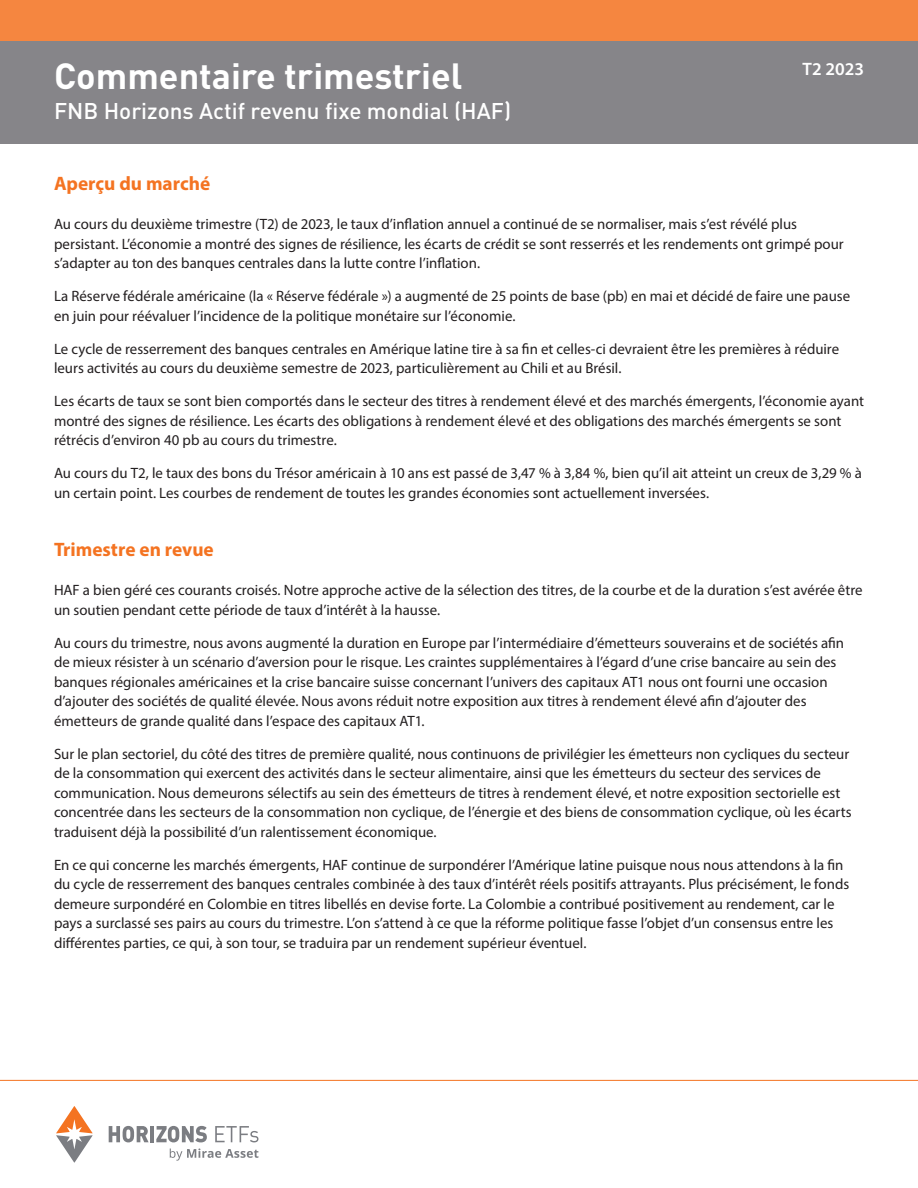
<style>
.page{position:relative;width:918px;height:1188px;background:#fff}
.page>*{position:absolute;margin:0;border:0;box-sizing:border-box;transform-origin:0 0}
.t1{font:700 36px "DIN Pro";color:#fff}
.t2{font:500 22.5px "DIN Pro";color:#fff}
.Paragraph{font:700 19.5px "Myriad Pro";color:#f47321}
.t3{font:600 18px "Myriad Pro";color:#fff}
.Paragraph-2{font:15px/19.5px "Myriad Pro";color:#231f20}
</style>
<div class="page">
<svg style="left:170px;top:1149px;width:88px;height:12px"></svg>
<svg style="left:56px;top:1106px;width:37px;height:57px"></svg>
<svg style="left:109px;top:1126px;width:40px;height:16px"></svg>
<hr style="left:150px;top:1126px;width:4px;height:16px;background:#7b7d82">
<svg style="left:156px;top:1126px;width:51px;height:16px"></svg>
<svg style="left:215px;top:1126px;width:43px;height:16px"></svg>
<hr style="left:0;top:1080px;width:918px;height:1px;background:#f47321">
<div style="left:0;top:41px;width:918px;height:103px;background:#868589"></div>
<div style="left:0;top:0;width:918px;height:41px;background:#f58640"></div>
<p class="t1" style="left:54px;top:46px;width:410px">Commentaire trimestriel</p>
<p class="t2" style="left:54px;top:93px;width:459px">FNB Horizons Actif revenu fixe mondial (HAF)</p>
<p class="t3" style="left:803px;top:58px;width:63px">T2 2023</p>
<p class="Paragraph" style="left:54px;top:171px;width:158px">Aperçu du marché</p>
<p class="Paragraph-2" style="left:54px;top:214px;width:791px">Au cours du deuxième trimestre (T2) de 2023, le taux d’inflation annuel a continué de se normaliser, mais s’est révélé plus persistant. L’économie a montré des signes de résilience, les écarts de crédit se sont resserrés et les rendements ont grimpé pour s’adapter au ton des banques centrales dans la lutte contre l’inflation.</p>
<p class="Paragraph-2" style="left:54px;top:286px;width:798px">La Réserve fédérale américaine (la « Réserve fédérale ») a augmenté de 25 points de base (pb) en mai et décidé de faire une pause en juin pour réévaluer l’incidence de la politique monétaire sur l’économie.</p>
<p class="Paragraph-2" style="left:54px;top:339px;width:787px">Le cycle de resserrement des banques centrales en Amérique latine tire à sa fin et celles-ci devraient être les premières à réduire leurs activités au cours du deuxième semestre de 2023, particulièrement au Chili et au Brésil.</p>
<p class="Paragraph-2" style="left:54px;top:391px;width:812px">Les écarts de taux se sont bien comportés dans le secteur des titres à rendement élevé et des marchés émergents, l’économie ayant montré des signes de résilience. Les écarts des obligations à rendement élevé et des obligations des marchés émergents se sont rétrécis d’environ 40 pb au cours du trimestre.</p>
<p class="Paragraph-2" style="left:54px;top:463px;width:810px">Au cours du T2, le taux des bons du Trésor américain à 10 ans est passé de 3,47 % à 3,84 %, bien qu’il ait atteint un creux de 3,29 % à un certain point. Les courbes de rendement de toutes les grandes économies sont actuellement inversées.</p>
<p class="Paragraph" style="left:54px;top:537px;width:161px">Trimestre en revue</p>
<p class="Paragraph-2" style="left:54px;top:580px;width:810px">HAF a bien géré ces courants croisés. Notre approche active de la sélection des titres, de la courbe et de la duration s’est avérée être un soutien pendant cette période de taux d’intérêt à la hausse.</p>
<p class="Paragraph-2" style="left:54px;top:633px;width:792px">Au cours du trimestre, nous avons augmenté la duration en Europe par l’intermédiaire d’émetteurs souverains et de sociétés afin de mieux résister à un scénario d’aversion pour le risque. Les craintes supplémentaires à l’égard d’une crise bancaire au sein des banques régionales américaines et la crise bancaire suisse concernant l’univers des capitaux AT1 nous ont fourni une occasion d’ajouter des sociétés de qualité élevée. Nous avons réduit notre exposition aux titres à rendement élevé afin d’ajouter des émetteurs de grande qualité dans l’espace des capitaux AT1.</p>
<p class="Paragraph-2" style="left:54px;top:744px;width:799px">Sur le plan sectoriel, du côté des titres de première qualité, nous continuons de privilégier les émetteurs non cycliques du secteur de la consommation qui exercent des activités dans le secteur alimentaire, ainsi que les émetteurs du secteur des services de communication. Nous demeurons sélectifs au sein des émetteurs de titres à rendement élevé, et notre exposition sectorielle est concentrée dans les secteurs de la consommation non cyclique, de l’énergie et des biens de consommation cyclique, où les écarts traduisent déjà la possibilité d’un ralentissement économique.</p>
<p class="Paragraph-2" style="left:54px;top:855px;width:797px">En ce qui concerne les marchés émergents, HAF continue de surpondérer l’Amérique latine puisque nous nous attendons à la fin du cycle de resserrement des banques centrales combinée à des taux d’intérêt réels positifs attrayants. Plus précisément, le fonds demeure surpondéré en Colombie en titres libellés en devise forte. La Colombie a contribué positivement au rendement, car le pays a surclassé ses pairs au cours du trimestre. L’on s’attend à ce que la réforme politique fasse l’objet d’un consensus entre les différentes parties, ce qui, à son tour, se traduira par un rendement supérieur éventuel.</p>
</div>
